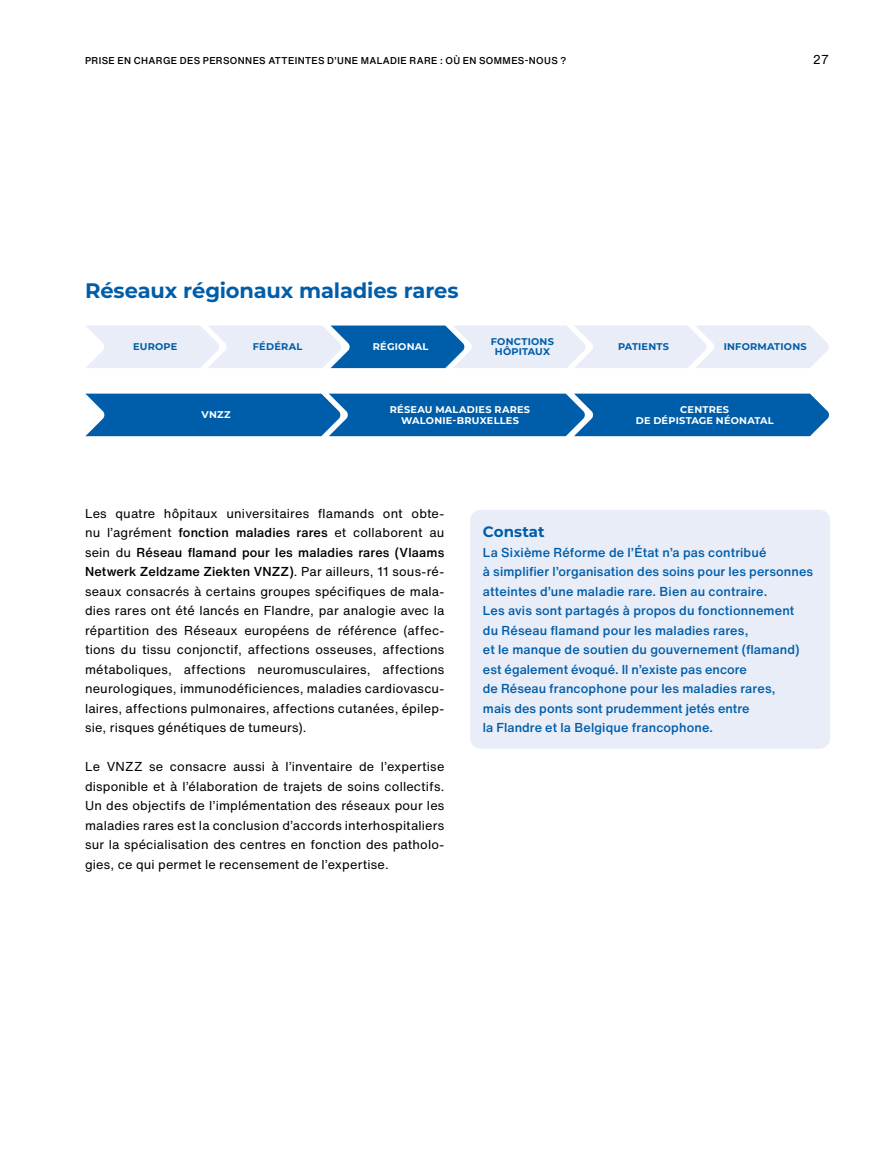
<style>
.page{position:relative;width:893px;height:1149px;background:#fff}
.page>*{position:absolute;margin:0;border:0;box-sizing:border-box;transform-origin:0 0}
.t1{font:700 21px "Montserrat";letter-spacing:-.01em;color:#005da9}
.t2{font:700 15px "Montserrat";color:#005da9}
.t3{font:12.75px/19.5px "Helvetica Now Text";letter-spacing:.015em;color:#000;text-align:justify}
.t4{font:500 12.75px/19.5px "Helvetica Now Text";letter-spacing:.01em;color:#005da9}
.t5{font:700 9.75px/10.5px "Montserrat";letter-spacing:.025em;color:#fff;text-align:center}
.t6{font:500 9.75px "Helvetica Now Text";letter-spacing:.035em;color:#000}
.t7{font:700 9.75px/10.5px "Montserrat";letter-spacing:.025em;color:#005da9;text-align:center}
.s1{font-weight:500}
</style>
<div class="page">
<svg style="left:86px;top:325px;width:743px;height:43px;background:#c6d8ec"></svg>
<svg style="left:85px;top:393px;width:744px;height:43px;background:#0f66ae"></svg>
<div style="left:470px;top:509px;width:360px;height:44px;background:#e9edf8;border-radius:11px"></div>
<div style="left:470px;top:532px;width:360px;height:216px;background:#e9edf8;border-radius:11px"></div>
<p class="t6" style="left:85px;top:53px;width:483px">PRISE EN CHARGE DES PERSONNES ATTEINTES D’UNE MALADIE RARE : OÙ EN SOMMES-NOUS ?</p>
<p class="t3" style="left:813px;top:49px;width:18px">27</p>
<h1 class="t1" style="left:85px;top:276px;width:375px">Réseaux régionaux maladies rares</h1>
<p class="t7" style="left:133px;top:341px;width:46px">EUROPE</p>
<p class="t7" style="left:253px;top:341px;width:51px">FÉDÉRAL</p>
<p class="t5" style="left:373px;top:341px;width:57px">RÉGIONAL</p>
<p class="t7" style="left:491px;top:336px;width:65px">FONCTIONS<br>HÔPITAUX</p>
<p class="t7" style="left:618px;top:341px;width:53px">PATIENTS</p>
<p class="t7" style="left:724px;top:341px;width:84px">INFORMATIONS</p>
<p class="t5" style="left:202px;top:409px;width:31px">VNZZ</p>
<p class="t5" style="left:390px;top:404px;width:142px">RÉSEAU MALADIES RARES<br>WALONIE-BRUXELLES</p>
<p class="t5" style="left:636px;top:404px;width:139px">CENTRES<br>DE DÉPISTAGE NÉONATAL</p>
<p class="t3" style="left:85px;top:503px;width:361px">Les quatre hôpitaux universitaires flamands ont obte&shy;nu l’agrément <span class="s1">fonction maladies rares</span> et collaborent au sein du <span class="s1">Réseau flamand pour les maladies rares (Vlaams Netwerk Zeldzame Ziekten VNZZ)</span>. Par ailleurs, 11 sous-ré&shy;seaux consacrés à certains groupes spécifiques de mala&shy;dies rares ont été lancés en Flandre, par analogie avec la répartition des Réseaux européens de référence (affec&shy;tions du tissu conjonctif, affections osseuses, affections métaboliques, affections neuromusculaires, affections neurologiques, immunodéficiences, maladies cardiovascu&shy;laires, affections pulmonaires, affections cutanées, épilep&shy;sie, risques génétiques de tumeurs).</p>
<p class="t3" style="left:85px;top:756px;width:361px">Le VNZZ se consacre aussi à l’inventaire de l’expertise disponible et à l’élaboration de trajets de soins collectifs.<br>Un des objectifs de l’implémentation des réseaux pour les maladies rares est la conclusion d’accords interhospitaliers sur la spécialisation des centres en fonction des patholo&shy;gies, ce qui permet le recensement de l’expertise.</p>
<p class="t2" style="left:483px;top:521px;width:63px">Constat</p>
<p class="t4" style="left:483px;top:542px;width:332px">La Sixième Réforme de l’État n’a pas contribué<br>à simplifier l’organisation des soins pour les personnes atteintes d’une maladie rare. Bien au contraire.<br>Les avis sont partagés à propos du fonctionnement<br>du Réseau flamand pour les maladies rares,<br>et le manque de soutien du gouvernement (flamand) est également évoqué. Il n’existe pas encore<br>de Réseau francophone pour les maladies rares,<br>mais des ponts sont prudemment jetés entre<br>la Flandre et la Belgique francophone.</p>
</div>
